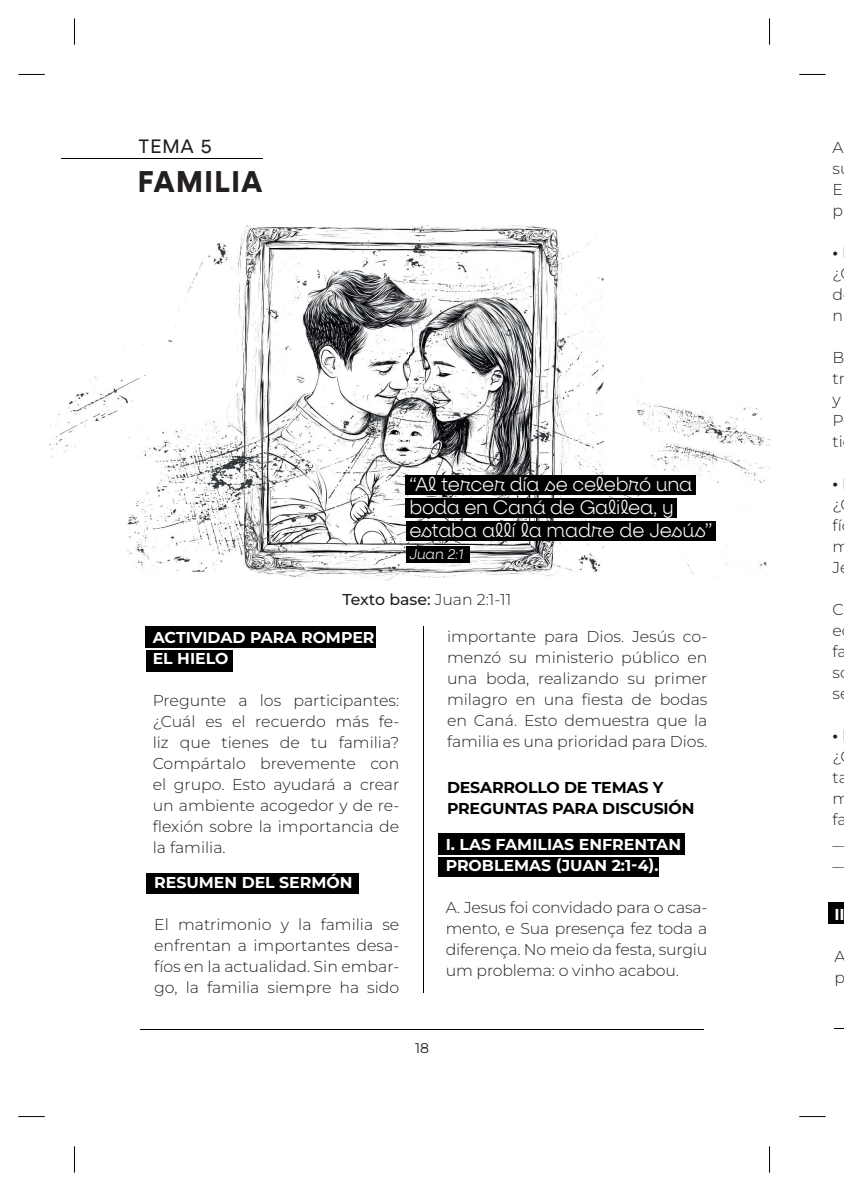
<style>
.page{position:relative;width:844px;height:1191px;background:#fff}
.page>*{position:absolute;margin:0;border:0;box-sizing:border-box;transform-origin:0 0}
.t1{font:700 29.75px "Neulis";letter-spacing:.05em;color:#231f20}
.t2{font:300 19.25px/22.8px "Neulis";letter-spacing:-.01em;color:#fff}
.t3{font:19.25px "Neulis";color:#231f20}
.t4{font:300 15.75px/21px "Montserrat";color:#231f20}
.t5{font:700 15.75px/21px "Montserrat";color:#fff}
.t6{font:700 15.75px/21px "Montserrat";letter-spacing:-.01em;color:#000001}
.t7{font:500 15.75px "Montserrat";letter-spacing:-.005em;color:#231f20}
.t8{font:700 15.75px "Montserrat";color:#231f20}
.t9{font:italic 300 14px "Neulis";color:#fff}
.t10{font:14px "Montserrat";color:#231f20}
.s1{font-weight:300}
</style>
<div class="page">
<hr style="left:140px;top:1029px;width:563px;height:1px;background:#000001">
<div style="left:146px;top:650px;width:86px;height:21px;background:#000001"></div>
<div style="left:438px;top:857px;width:221px;height:20px;background:#000001"></div>
<div style="left:145px;top:627px;width:231px;height:21px;background:#000001"></div>
<img style="left:50px;top:225px;width:720px;height:356px">
<hr style="left:61px;top:158px;width:201px;height:1px;background:#000001">
<div style="left:405px;top:475px;width:290px;height:20px;background:#000001"></div>
<div style="left:405px;top:498px;width:271px;height:19px;background:#000001"></div>
<div style="left:406px;top:521px;width:309px;height:19px;background:#000001"></div>
<div style="left:406px;top:546px;width:63px;height:16px;background:#000001"></div>
<div style="left:146px;top:873px;width:212px;height:20px;background:#000001"></div>
<hr style="left:423px;top:626px;width:1px;height:366px;background:#000001">
<div style="left:438px;top:834px;width:246px;height:21px;background:#000001"></div>
<div style="left:828px;top:902px;width:15px;height:21px;background:#000001"></div>
<svg style="left:18px;top:74px;width:27px;height:1px"></svg>
<svg style="left:799px;top:74px;width:26px;height:1px"></svg>
<svg style="left:18px;top:1116px;width:27px;height:1px"></svg>
<svg style="left:799px;top:1116px;width:26px;height:1px"></svg>
<svg style="left:74px;top:18px;width:1px;height:27px"></svg>
<svg style="left:74px;top:1146px;width:1px;height:26px"></svg>
<svg style="left:769px;top:18px;width:1px;height:27px"></svg>
<svg style="left:769px;top:1146px;width:1px;height:26px"></svg>
<p class="t3" style="left:138px;top:135px;width:75px">TEMA 5</p>
<h1 class="t1" style="left:138px;top:164px;width:126px">FAMILIA</h1>
<p class="t2" style="left:409px;top:473px;width:304px">“Al tercer día se celebró una boda en Caná de Galilea, y estaba allí la madre de Jesús”</p>
<p class="t9" style="left:409px;top:547px;width:55px">Juan 2:1</p>
<p class="t7" style="left:342px;top:588px;width:170px">Texto base: <span class="s1">Juan 2:1-11</span></p>
<p class="t5" style="left:153px;top:626px;width:223px">ACTIVIDAD PARA ROMPER<br>EL HIELO</p>
<p class="t4" style="left:153px;top:690px;width:248px;text-align:justify">Pregunte a los participantes: ¿Cuál es el recuerdo más fe&shy;liz que tienes de tu familia?<br>Compártalo brevemente con el grupo. Esto ayudará a crear un ambiente acogedor y de re&shy;flexión sobre la importancia de la familia.</p>
<p class="t5" style="left:154px;top:871px;width:200px">RESUMEN DEL SERMÓN</p>
<p class="t4" style="left:154px;top:913px;width:246px;text-align:justify">El matrimonio y la familia se enfrentan a importantes desa&shy;fíos en la actualidad. Sin embar&shy;go, la familia siempre ha sido</p>
<p class="t4" style="left:447px;top:625px;width:262px;text-align:justify">importante para Dios. Jesús co&shy;menzó su ministerio público en una boda, realizando su primer milagro en una fiesta de bodas en Caná. Esto demuestra que la familia es una prioridad para Dios.</p>
<p class="t6" style="left:447px;top:776px;width:249px">DESARROLLO DE TEMAS Y<br>PREGUNTAS PARA DISCUSIÓN</p>
<p class="t5" style="left:445px;top:833px;width:237px">I. LAS FAMILIAS ENFRENTAN<br>PROBLEMAS (JUAN 2:1-4).</p>
<p class="t4" style="left:445px;top:896px;width:263px;text-align:justify">A. Jesus foi convidado para o casa&shy;mento, e Sua presença fez toda a diferença. No meio da festa, surgiu um problema: o vinho acabou.</p>
<p class="t10" style="left:415px;top:1038px;width:15px">18</p>
<p class="t4" style="left:832px;top:136px;width:13px">A s<br>E p</p>
<p class="t8" style="left:832px;top:241px;width:7px">•</p>
<p class="t4" style="left:832px;top:262px;width:12px;text-align:justify">¿ d n</p>
<p class="t4" style="left:832px;top:346px;width:14px">B tr y<br>P ti</p>
<p class="t8" style="left:832px;top:472px;width:7px">•</p>
<p class="t4" style="left:832px;top:493px;width:18px">¿ fí m<br>J</p>
<p class="t4" style="left:832px;top:598px;width:16px">C e fa s s</p>
<p class="t8" style="left:832px;top:724px;width:7px">•</p>
<p class="t4" style="left:832px;top:745px;width:18px">¿ ta m fa _ _</p>
<p class="t5" style="left:834px;top:903px;width:12px">II</p>
<p class="t4" style="left:834px;top:945px;width:13px">A p</p>
</div>
